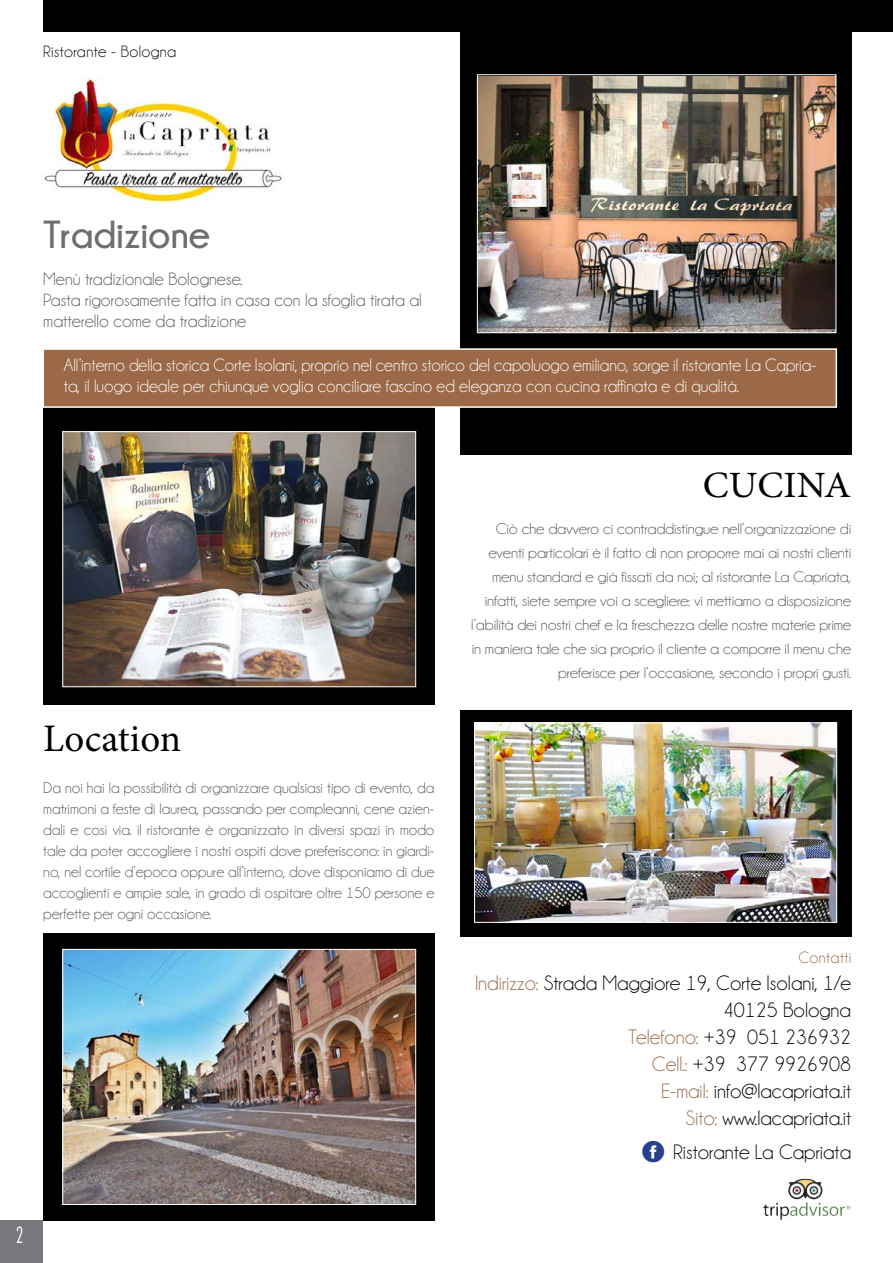
<style>
.page{position:relative;width:893px;height:1263px;background:#fff}
.page>*{position:absolute;margin:0;border:0;box-sizing:border-box;transform-origin:0 0}
.t1{font:700 39px "Champagne&Limousines";color:#6d6e71}
.t2{font:39px "Minion Pro";letter-spacing:.005em;color:#000}
.t3{font:37.05px "Minion Pro";color:#000;scale:1.05 1}
.t4{font:300 condensed 22.5px "Futura BT";color:#fff;scale:.85 1}
.t5{font:21px/27px "Champagne&Limousines";color:#000;text-align:right}
.t6{font:18px/21px "Champagne&Limousines";color:#fff}
.t7{font:18px/21px "Champagne&Limousines";color:#58595b}
.t8{font:16.5px "Champagne&Limousines";letter-spacing:.02em;color:#000}
.t9{font:16.5px "Champagne&Limousines";letter-spacing:.02em;color:#9c6948}
.t10{font:15.75px/24px "Champagne&Limousines";letter-spacing:-.01em;color:#58595b;text-align:right;scale:1.05 1}
.t11{font:15.75px/21px "Champagne&Limousines";letter-spacing:-.01em;color:#58595b;text-align:justify}
.s1{color:#9c6948}
.s2{font-family:"Social Circles";font-size:39px;color:#25408f}
</style>
<div class="page">
<div style="left:0;top:1220px;width:43px;height:43px;background:#77787b"></div>
<div style="left:43px;top:397px;width:391px;height:307px;background:#000"></div>
<div style="left:43px;top:0;width:850px;height:31px;background:#000"></div>
<div style="left:460px;top:31px;width:391px;height:424px;background:#000"></div>
<img style="left:479px;top:77px;width:355px;height:254px">
<div style="left:477px;top:74px;width:359px;height:259px;border:1px solid #fff"></div>
<div style="left:43px;top:348px;width:794px;height:60px;background:#9c6948;border:2px solid #fff"></div>
<img style="left:64px;top:433px;width:350px;height:252px">
<div style="left:62px;top:431px;width:354px;height:256px;border:1px solid #fff"></div>
<div style="left:460px;top:710px;width:391px;height:226px;background:#000"></div>
<img style="left:476px;top:724px;width:359px;height:197px">
<div style="left:474px;top:722px;width:363px;height:201px;border:1px solid #fff"></div>
<div style="left:43px;top:933px;width:391px;height:287px;background:#000"></div>
<img style="left:64px;top:951px;width:350px;height:252px">
<div style="left:62px;top:949px;width:354px;height:256px;border:1px solid #fff"></div>
<img style="left:44px;top:77px;width:238px;height:130px">
<img style="left:763px;top:1178px;width:87px;height:42px">
<p class="t8" style="left:43px;top:43px;width:135px">Ristorante - Bologna</p>
<h1 class="t1" style="left:43px;top:213px;width:168px">Tradizione</h1>
<p class="t7" style="left:43px;top:269px;width:380px">Menù tradizionale Bolognese.<br>Pasta rigorosamente fatta in casa con la sfoglia tirata al matterello come da tradizione</p>
<p class="t6" style="left:64px;top:354px;width:754px">All’interno della storica Corte Isolani, proprio nel centro storico del capoluogo emiliano, sorge il ristorante La Capria&shy;ta, il luogo ideale per chiunque voglia conciliare fascino ed eleganza con cucina raffinata e di qualità.</p>
<h1 class="t2" style="left:43px;top:712px;width:139px">Location</h1>
<p class="t11" style="left:43px;top:777px;width:393px">Da noi hai la possibilità di organizzare qualsiasi tipo di evento, da matrimoni a feste di laurea, passando per compleanni, cene azien&shy;dali e così via. il ristorante è organizzato in diversi spazi in modo tale da poter accogliere i nostri ospiti dove preferiscono: in giardi&shy;no, nel cortile d’epoca oppure all’interno, dove disponiamo di due accoglienti e ampie sale, in grado di ospitare oltre 150 persone e perfette per ogni occasione.</p>
<h3 class="t4" style="left:16px;top:1221px;width:10px">2</h3>
<h2 class="t3" style="left:703px;top:460px;width:143px">CUCINA</h2>
<p class="t10" style="left:471px;top:517px;width:363px">Ciò che davvero ci contraddistingue nell’organizzazione di eventi particolari è il fatto di non proporre mai ai nostri clienti menu standard e già fissati da noi; al ristorante La Capriata, infatti, siete sempre voi a scegliere: vi mettiamo a disposizione l’abilità dei nostri chef e la freschezza delle nostre materie prime in maniera tale che sia proprio il cliente a comporre il menu che preferisce per l’occasione, secondo i propri gusti.</p>
<p class="t9" style="left:798px;top:949px;width:54px">Contatti</p>
<h3 class="t5" style="left:475px;top:969px;width:378px"><span class="s1">Indirizzo:</span> Strada Maggiore 19, Corte Isolani, 1/e<br>40125 Bologna<br><span class="s1">Telefono:</span> +39 051 236932<br><span class="s1">Cell.:</span> +39 377 9926908<br><span class="s1">E-mail:</span> info@lacapriata.it<br><span class="s1">Sito:</span> www.lacapriata.it</h3>
<h3 class="t5" style="left:639px;top:1139px;width:213px"><span class="s2">f</span> Ristorante La Capriata</h3>
</div>
